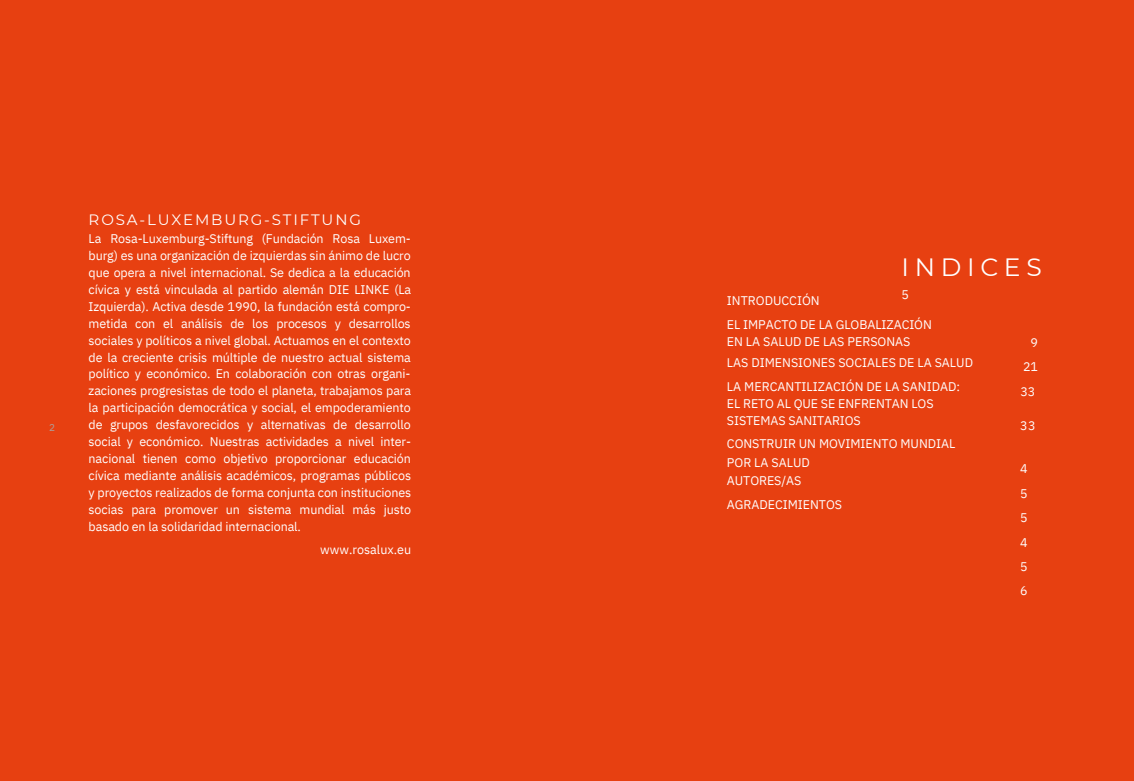
<style>
.page{position:relative;width:1134px;height:781px;background:#fff}
.page>*{position:absolute;margin:0;border:0;box-sizing:border-box;transform-origin:0 0}
.t1{font:25px "Montserrat";letter-spacing:.225em;color:#fff}
.t2{font:15px "Montserrat";letter-spacing:.125em;color:#fff}
.t3{font:12.5px/16.9px "IBM Plex Sans";letter-spacing:-.005em;color:#fff}
.t4{font:10px "IBM Plex Sans";color:#ad9f9a}
.s1{font-family:"Open Sans";font-size:15px;color:#e74011}
</style>
<div class="page">
<div style="left:0;top:0;width:567px;height:780px;background:#e74011"></div>
<div style="left:567px;top:0;width:566px;height:780px;background:#e74011"></div>
<p class="t4" style="left:49px;top:420px;width:18px">2 <span class="s1">/</span></p>
<p class="t2" style="left:89px;top:210px;width:274px">ROSA-LUXEMBURG-STIFTUNG</p>
<p class="t3" style="left:89px;top:230px;width:324px;text-align:justify">La Rosa-Luxemburg-Stiftung (Fundación Rosa Luxem&shy;burg) es una organización de izquierdas sin ánimo de lucro que opera a nivel internacional. Se dedica a la educación cívica y está vinculada al partido alemán DIE LINKE (La Izquierda). Activa desde 1990, la fundación está compro&shy;metida con el análisis de los procesos y desarrollos sociales y políticos a nivel global. Actuamos en el contexto de la creciente crisis múltiple de nuestro actual sistema político y económico. En colaboración con otras organi&shy;zaciones progresistas de todo el planeta, trabajamos para la participación democrática y social, el empoderamiento de grupos desfavorecidos y alternativas de desarrollo social y económico. Nuestras actividades a nivel inter&shy;nacional tienen como objetivo proporcionar educación cívica mediante análisis académicos, programas públicos y proyectos realizados de forma conjunta con instituciones socias para promover un sistema mundial más justo basado en la solidaridad internacional.</p>
<p class="t3" style="left:320px;top:540px;width:93px">www.rosalux.eu</p>
<h1 class="t1" style="left:901px;top:251px;width:142px">INDICES</h1>
<p class="t3" style="left:901px;top:286px;width:9px">5</p>
<p class="t3" style="left:727px;top:287px;width:206px;line-height:24.4px">INTRODUCCIÓN<br>EL IMPACTO DE LA GLOBALIZACIÓN</p>
<p class="t3" style="left:727px;top:331px;width:248px;line-height:20.6px">EN LA SALUD DE LAS PERSONAS<br>LAS DIMENSIONES SOCIALES DE LA SALUD</p>
<p class="t3" style="left:727px;top:378px;width:235px">LA MERCANTILIZACIÓN DE LA SANIDAD:<br>EL RETO AL QUE SE ENFRENTAN LOS<br>SISTEMAS SANITARIOS</p>
<p class="t3" style="left:727px;top:434px;width:230px;line-height:18.2px">CONSTRUIR UN MOVIMIENTO MUNDIAL<br>POR LA SALUD<br>AUTORES/AS</p>
<p class="t3" style="left:727px;top:496px;width:117px">AGRADECIMIENTOS</p>
<p class="t3" style="left:1020px;top:330px;width:19px;line-height:24.4px;text-align:justify;text-indent:10px">9<br>21<br>33</p>
<p class="t3" style="left:1020px;top:416px;width:17px">33</p>
<p class="t3" style="left:1020px;top:456px;width:9px;line-height:24.4px;text-align:justify">4<br>5<br>5<br>4<br>5<br>6</p>
</div>
